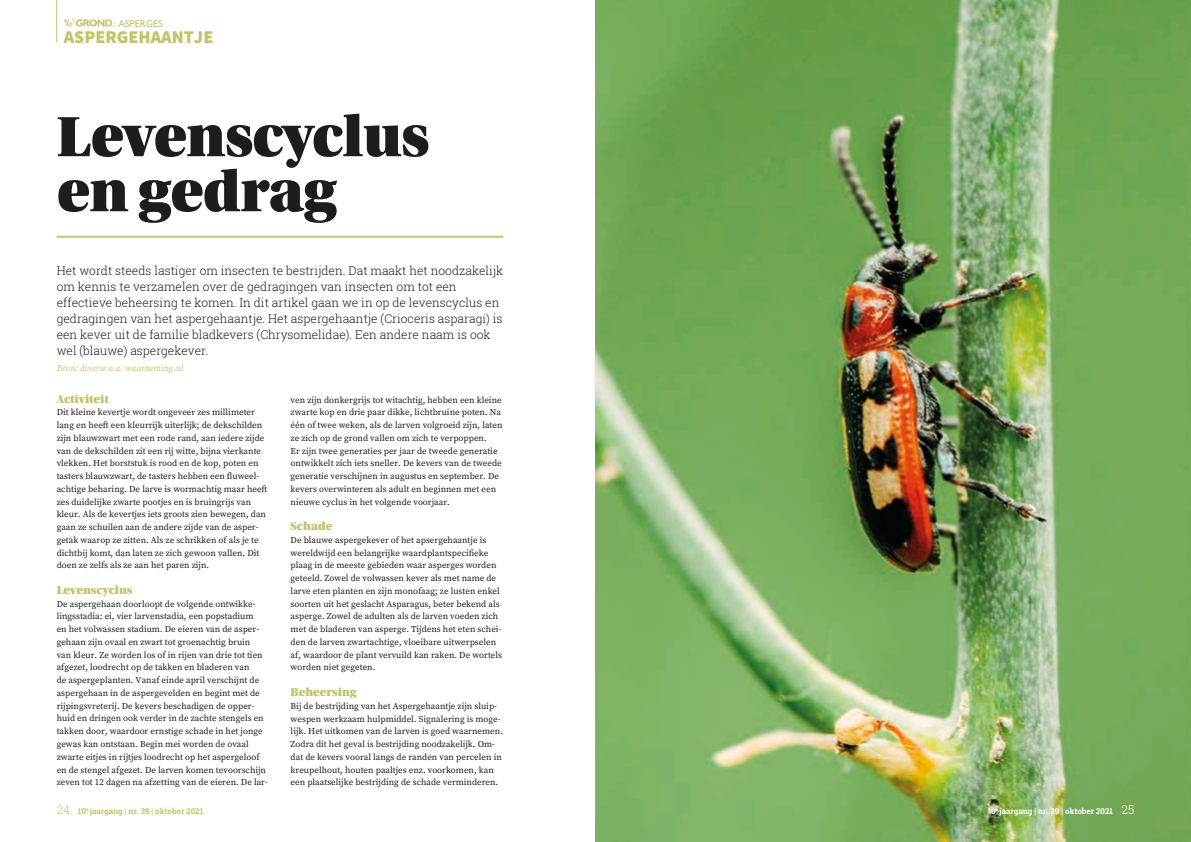
<style>
.page{position:relative;width:1191px;height:842px;background:#fff}
.page>*{position:absolute;margin:0;border:0;box-sizing:border-box;transform-origin:0 0}
.t1{font:60px/55px "Utopia Std Black Headline";letter-spacing:-.01em;color:#1d1d1b}
.t2{font:18px "Source Sans Variable";color:#c3c36a}
.t3{font:300 12px/16px "Roboto Slab";color:#1d1d1b}
.t4{font:12px "Utopia Std Black Headline";color:#c3c36a}
.t5{font:10px "Gill Sans";color:#c3c36a}
.t6{font:9px/12.8px "Source Serif Variable";color:#1d1d1b}
.t7{font:italic 9px "Source Serif Variable";color:#c3c36a}
.t8{font:700 8px "Roboto Slab";color:#c3c36a}
.t9{font:700 8px "Roboto Slab";color:#fff}
.s1{font-weight:300;font-size:12px}
</style>
<div class="page">
<img style="left:595px;top:0;width:596px;height:842px">
<hr style="left:57px;top:236px;width:446px;height:2px;background:#c3c36a">
<hr style="left:56px;top:0;width:1px;height:43px;background:#c3c36a">
<svg style="left:64px;top:18px;width:48px;height:9px"></svg>
<p class="t5" style="left:113px;top:17px;width:51px">: ASPERGES</p>
<h2 class="t2" style="left:64px;top:26px;width:151px">ASPERGEHAANTJE</h2>
<h1 class="t1" style="left:57px;top:110px;width:374px">Levenscyclus en gedrag</h1>
<p class="t3" style="left:57px;top:262px;width:448px">Het wordt steeds lastiger om insecten te bestrijden. Dat maakt het noodzakelijk om kennis te verzamelen over de gedragingen van insecten om tot een effectieve beheersing te komen. In dit artikel gaan we in op de levenscyclus en gedragingen van het aspergehaantje. Het aspergehaantje (Crioceris asparagi) is een kever uit de familie bladkevers (Chrysomelidae). Een andere naam is ook wel (blauwe) aspergekever.</p>
<p class="t7" style="left:57px;top:362px;width:128px">Bron: diverse o.a. waarneming.nl</p>
<h3 class="t4" style="left:57px;top:392px;width:53px">Activiteit</h3>
<p class="t6" style="left:57px;top:406px;width:212px">Dit kleine kevertje wordt ongeveer zes millimeter lang en heeft een kleurrijk uiterlijk; de dekschilden zijn blauwzwart met een rode rand, aan iedere zijde van de dekschilden zit een rij witte, bijna vierkante vlekken. Het borststuk is rood en de kop, poten en tasters blauwzwart, de tasters hebben een fluweel&shy;achtige beharing. De larve is wormachtig maar heeft zes duidelijke zwarte pootjes en is bruingrijs van kleur. Als de kevertjes iets groots zien bewegen, dan gaan ze schuilen aan de andere zijde van de asper&shy;getak waarop ze zitten. Als ze schrikken of als je te dichtbij komt, dan laten ze zich gewoon vallen. Dit doen ze zelfs als ze aan het paren zijn.</p>
<h3 class="t4" style="left:57px;top:584px;width:77px">Levenscyclus</h3>
<p class="t6" style="left:57px;top:597px;width:213px">De aspergehaan doorloopt de volgende ontwikke&shy;lingsstadia: ei, vier larvenstadia, een popstadium<br>en het volwassen stadium. De eieren van de asper&shy;gehaan zijn ovaal en zwart tot groenachtig bruin<br>van kleur. Ze worden los of in rijen van drie tot tien afgezet, loodrecht op de takken en bladeren van<br>de aspergeplanten. Vanaf einde april verschijnt de aspergehaan in de aspergevelden en begint met de rijpingsvreterij. De kevers beschadigen de opper&shy;huid en dringen ook verder in de zachte stengels en takken door, waardoor ernstige schade in het jonge gewas kan ontstaan. Begin mei worden de ovaal zwarte eitjes in rijtjes loodrecht op het aspergeloof en de stengel afgezet. De larven komen tevoorschijn zeven tot 12 dagen na afzetting van de eieren. De lar-</p>
<p class="t6" style="left:291px;top:393px;width:213px">ven zijn donkergrijs tot witachtig, hebben een kleine zwarte kop en drie paar dikke, lichtbruine poten. Na één of twee weken, als de larven volgroeid zijn, laten ze zich op de grond vallen om zich te verpoppen.<br>Er zijn twee generaties per jaar de tweede generatie ontwikkelt zich iets sneller. De kevers van de tweede generatie verschijnen in augustus en september. De kevers overwinteren als adult en beginnen met een nieuwe cyclus in het volgende voorjaar.</p>
<h3 class="t4" style="left:291px;top:520px;width:43px">Schade</h3>
<p class="t6" style="left:291px;top:533px;width:213px">De blauwe aspergekever of het apsergehaantje is wereldwijd een belangrijke waardplantspecifieke plaag in de meeste gebieden waar asperges worden geteeld. Zowel de volwassen kever als met name de larve eten planten en zijn monofaag; ze lusten enkel soorten uit het geslacht Asparagus, beter bekend als asperge. Zowel de adulten als de larven voeden zich met de bladeren van asperge. Tijdens het eten schei&shy;den de larven zwartachtige, vloeibare uitwerpselen af, waardoor de plant vervuild kan raken. De wortels worden niet gegeten.</p>
<h3 class="t4" style="left:291px;top:686px;width:67px">Beheersing</h3>
<p class="t6" style="left:291px;top:699px;width:214px">Bij de bestrijding van het Aspergehaantje zijn sluip&shy;wespen werkzaam hulpmiddel. Signalering is moge&shy;lijk. Het uitkomen van de larven is goed waarnemen.<br>Zodra dit het geval is bestrijding noodzakelijk. Om&shy;dat de kevers vooral langs de randen van percelen in kreupelhout, houten paaltjes enz. voorkomen, kan een plaatselijke bestrijding de schade verminderen.</p>
<p class="t8" style="left:57px;top:805px;width:148px"><span class="s1">24</span> 10<sup>e</sup> jaargang | nr. 39 | oktober 2021</p>
<p class="t9" style="left:987px;top:805px;width:148px">10<sup>e</sup> jaargang | nr. 39 | oktober 2021 <span class="s1">25</span></p>
</div>
